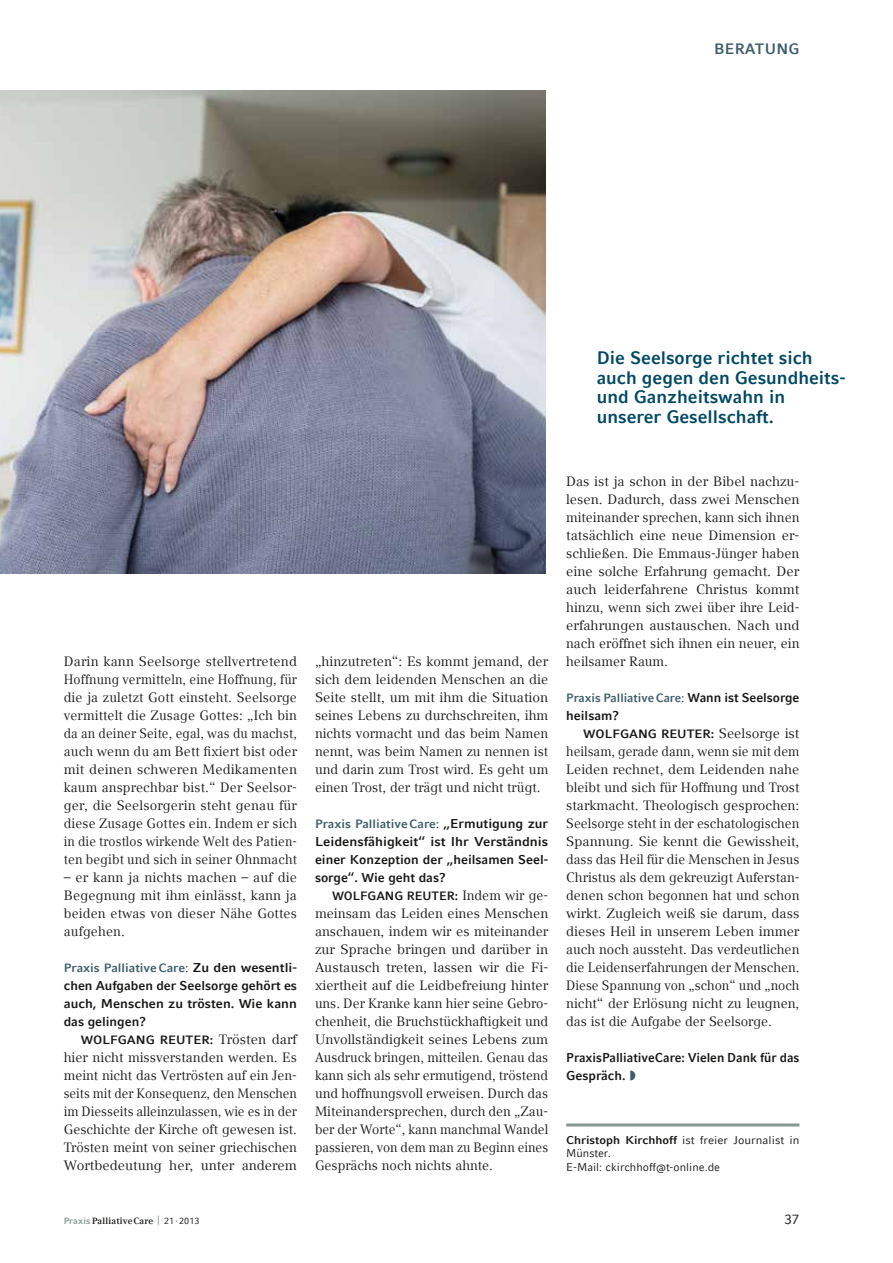
<style>
.page{position:relative;width:893px;height:1263px;background:#fff}
.page>*{position:absolute;margin:0;border:0;box-sizing:border-box;transform-origin:0 0}
.t1{font:700 18px/19.5px "Compatil Fact LT Com";color:#004863}
.t2{font:700 15px "Compatil Fact LT Com";letter-spacing:.02em;color:#3d5d6a}
.t3{font:13.5px/18px "Compatil Text LT Com";color:#181716;text-align:justify}
.t4{font:13.5px "Compatil Fact LT Com";color:#181716}
.t5{font:700 12.75px/18px "Compatil Fact LT Com";color:#181716;text-align:justify}
.t6{font:700 12.75px/18px "Compatil Fact LT Com";color:#181716;text-align:justify;scale:1.04 1}
.t7{font:700 12px "Compatil Fact LT Com";color:#3d5d6a}
.t8{font:700 12px "Compatil Fact LT Com";color:#181716;scale:1.04 1}
.t9{font:700 12px "Compatil Fact LT Com";color:#181716}
.t10{font:11.25px/13.5px "Compatil Fact LT Com";color:#181716;scale:1.04 1}
.t11{font:700 9px "Compatil Text LT Com";letter-spacing:.03em;color:#181716}
.s1{font-weight:400;color:#181716}
.s2{font-size:12.75px;color:#181716}
.s3{font-family:"Compatil Text LT Com";font-weight:400;font-size:13.5px}
.s4{font-weight:700}
.s5{font-family:"Compatil Fact LT Com";color:#85978e}
.s6{font-family:"Compatil Fact LT Com";font-weight:400;font-size:11.25px;color:#85978e}
.s7{font-family:"Compatil Fact LT Com";font-weight:400}
</style>
<div class="page">
<hr style="left:566px;top:1123px;width:233px;height:3px;background:#85978e">
<img style="left:0;top:90px;width:545px;height:483px">
<p class="t2" style="left:714px;top:40px;width:87px">BERATUNG</p>
<h1 class="t1" style="left:597px;top:348px;width:250px">Die Seelsorge richtet sich auch gegen den Gesundheits&shy;und Ganzheitswahn in unserer Gesellschaft.</h1>
<p class="t3" style="left:64px;top:652px;width:235px">Darin kann Seelsorge stellvertretend Hoffnung vermitteln, eine Hoffnung, für die ja zuletzt Gott einsteht. Seelsorge vermittelt die Zusage Gottes: „Ich bin da an deiner Seite, egal, was du machst, auch wenn du am Bett fixiert bist oder mit deinen schweren Medikamenten kaum ansprechbar bist.“ Der Seelsor&shy;ger, die Seelsorgerin steht genau für diese Zusage Gottes ein. Indem er sich in die trostlos wirkende Welt des Patien&shy;ten begibt und sich in seiner Ohnmacht</p>
<p class="t3" style="left:64px;top:868px;width:235px">– er kann ja nichts machen – auf die Begegnung mit ihm einlässt, kann ja beiden etwas von dieser Nähe Gottes aufgehen.</p>
<p class="t7" style="left:64px;top:961px;width:235px">Praxis PalliativeCare<span class="s1">:</span> <span class="s2">Zu den wesentli-</span></p>
<p class="t5" style="left:64px;top:977px;width:235px">chen Aufgaben der Seelsorge gehört es auch, Menschen zu trösten. Wie kann das gelingen?</p>
<p class="t8" style="left:81px;top:1033px;width:209px">WOLFGANG REUTER: <span class="s3">Trösten darf</span></p>
<p class="t3" style="left:64px;top:1048px;width:235px">hier nicht missverstanden werden. Es meint nicht das Vertrösten auf ein Jen&shy;seits mit der Konsequenz, den Menschen im Diesseits alleinzulassen, wie es in der Geschichte der Kirche oft gewesen ist.<br>Trösten meint von seiner griechischen Wortbedeutung her, unter anderem</p>
<p class="t3" style="left:315px;top:652px;width:235px">„hinzutreten“: Es kommt jemand, der sich dem leidenden Menschen an die Seite stellt, um mit ihm die Situation seines Lebens zu durchschreiten, ihm nichts vormacht und das beim Namen nennt, was beim Namen zu nennen ist und darin zum Trost wird. Es geht um einen Trost, der trägt und nicht trügt.</p>
<p class="t7" style="left:315px;top:817px;width:235px">Praxis PalliativeCare<span class="s1">:</span> <span class="s2">„Ermutigung zur</span></p>
<p class="t6" style="left:315px;top:833px;width:226px">Leidensfähigkeit“ ist Ihr Verständnis einer Konzeption der „heilsamen Seel&shy;sorge“. Wie geht das?</p>
<p class="t9" style="left:332px;top:889px;width:218px">WOLFGANG REUTER: <span class="s3">Indem wir ge-</span></p>
<p class="t3" style="left:315px;top:904px;width:235px">meinsam das Leiden eines Menschen anschauen, indem wir es miteinander zur Sprache bringen und darüber in Austausch treten, lassen wir die Fi&shy;xiertheit auf die Leidbefreiung hinter uns. Der Kranke kann hier seine Gebro&shy;chenheit, die Bruchstückhaftigkeit und Unvollständigkeit seines Lebens zum Ausdruck bringen, mitteilen. Genau das kann sich als sehr ermutigend, tröstend und hoffnungsvoll erweisen. Durch das Miteinandersprechen, durch den „Zau&shy;ber der Worte“, kann manchmal Wandel passieren, von dem man zu Beginn eines Gesprächs noch nichts ahnte.</p>
<p class="t3" style="left:566px;top:472px;width:235px">Das ist ja schon in der Bibel nachzu&shy;lesen. Dadurch, dass zwei Menschen miteinander sprechen, kann sich ihnen tatsächlich eine neue Dimension er&shy;schließen. Die Emmaus-Jünger haben eine solche Erfahrung gemacht. Der auch leiderfahrene Christus kommt hinzu, wenn sich zwei über ihre Leid&shy;erfahrungen austauschen. Nach und nach eröffnet sich ihnen ein neuer, ein heilsamer Raum.</p>
<p class="t7" style="left:566px;top:691px;width:235px">Praxis PalliativeCare<span class="s1">:</span> <span class="s2">Wann ist Seelsorge</span></p>
<p class="t5" style="left:566px;top:707px;width:54px">heilsam?</p>
<p class="t8" style="left:583px;top:727px;width:209px">WOLFGANG REUTER: <span class="s3">Seelsorge ist</span></p>
<p class="t3" style="left:566px;top:742px;width:235px">heilsam, gerade dann, wenn sie mit dem Leiden rechnet, dem Leidenden nahe bleibt und sich für Hoffnung und Trost starkmacht. Theologisch gesprochen:<br>Seelsorge steht in der eschatologischen Spannung. Sie kennt die Gewissheit, dass das Heil für die Menschen in Jesus Christus als dem gekreuzigt Auferstan&shy;denen schon begonnen hat und schon wirkt. Zugleich weiß sie darum, dass dieses Heil in unserem Leben immer auch noch aussteht. Das verdeutlichen die Leidenserfahrungen der Menschen.<br>Diese Spannung von „schon“ und „noch nicht“ der Erlösung nicht zu leugnen, das ist die Aufgabe der Seelsorge.</p>
<p class="t5" style="left:566px;top:1049px;width:235px">PraxisPalliativeCare: Vielen Dank für das<br>Gespräch.</p>
<p class="t10" style="left:566px;top:1133px;width:226px"><span class="s4">Christoph Kirchhoff</span> ist freier Journalist in<br>Münster.<br>E-Mail: ckirchhoff@t-online.de</p>
<p class="t11" style="left:64px;top:1216px;width:137px"><span class="s5">Praxis</span> PalliativeCare <span class="s6">|</span> <span class="s7">21 · 2013</span></p>
<p class="t4" style="left:784px;top:1211px;width:17px">37</p>
</div>
